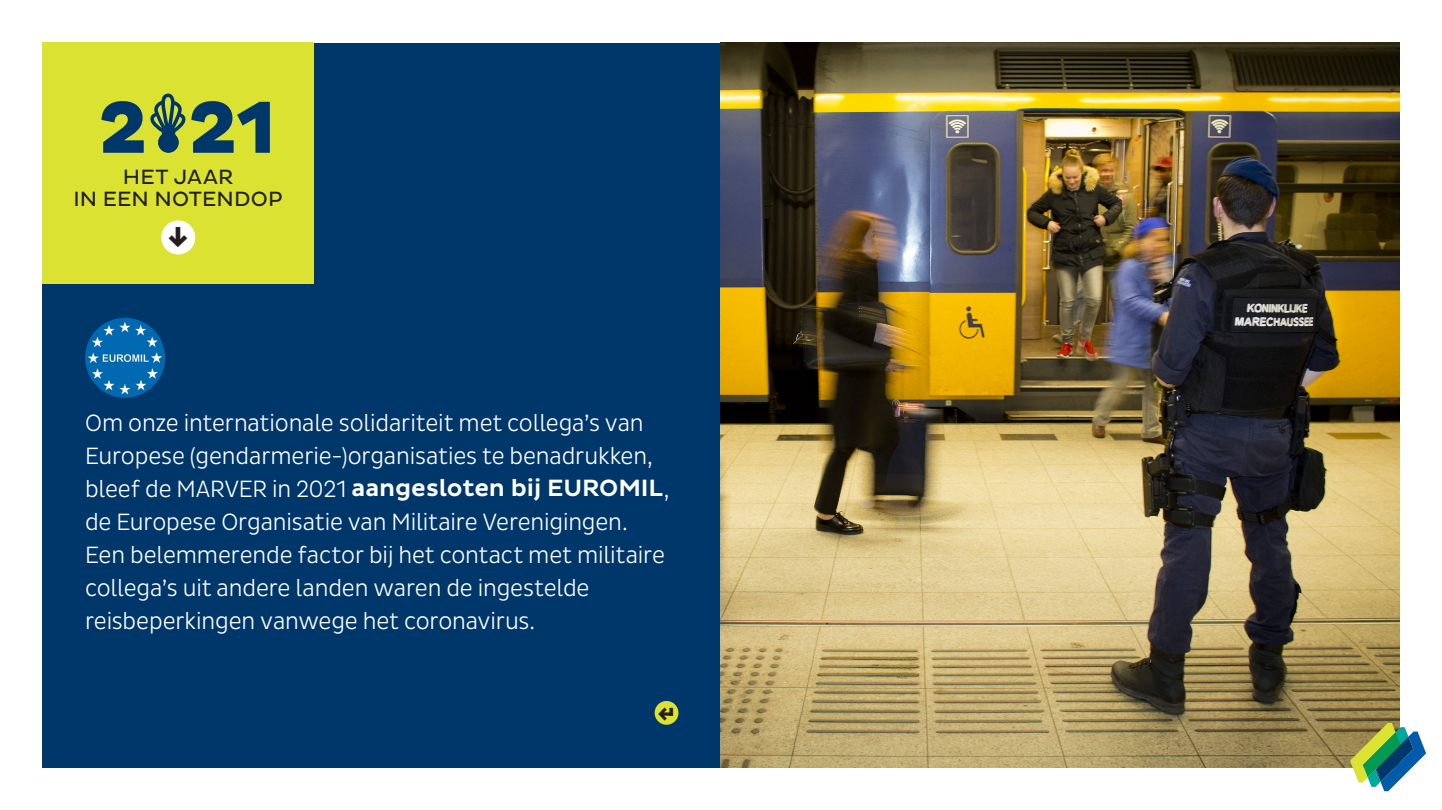
<style>
.page{position:relative;width:1442px;height:810px;background:#fff}
.page>*{position:absolute;margin:0;border:0;box-sizing:border-box;transform-origin:0 0}
.t1{font:800 75px "Pluto Sans";color:#00376b}
.t2{font:800 33.45px "Pluto Sans";color:#231f20}
.t3{font:300 24px/33px "Pluto Sans Cond";letter-spacing:-.005em;color:#fff}
.t4{font:800 23.4px "Pluto Sans";color:#231f20}
.t5{font:800 23.4px "Pluto Sans";color:#231f20;scale:.7 1}
.t6{font:21px "Pluto Sans";letter-spacing:.01em;color:#231f20}
.s1{font-family:"Pluto Sans";font-weight:500}
</style>
<div class="page">
<div style="left:43px;top:43px;width:678px;height:724px;background:#00376b"></div>
<img style="left:721px;top:43px;width:678px;height:724px">
<div style="left:654px;top:701px;width:24px;height:24px;background:#dce231;border-radius:50%"></div>
<svg style="left:1350px;top:723px;width:76px;height:68px"></svg>
<div style="left:43px;top:43px;width:271px;height:241px;background:#dce231"></div>
<svg style="left:150px;top:94px;width:36px;height:57px"></svg>
<div style="left:158px;top:132px;width:21px;height:21px;background:#00376b;border-radius:50%"></div>
<div style="left:161px;top:220px;width:34px;height:34px;background:#fff;border-radius:50%"></div>
<img style="left:85px;top:318px;width:80px;height:80px;border-radius:40px">
<p class="t1" style="left:99px;top:84px;width:179px">2 21</p>
<p class="t6" style="left:123px;top:165px;width:112px">HET JAAR</p>
<p class="t6" style="left:73px;top:187px;width:211px">IN EEN NOTENDOP</p>
<p class="t2" style="left:166px;top:217px;width:25px">↓</p>
<p class="t3" style="left:85px;top:407px;width:586px;line-height:32.2px">Om onze internationale solidariteit met collega’s van<br>Europese (gendarmerie-)organisaties te benadrukken, bleef de MARVER in 2021 <span class="s1">aangesloten bij EUROMIL</span>,</p>
<p class="t3" style="left:85px;top:506px;width:581px">de Europese Organisatie van Militaire Verenigingen.<br>Een belemmerende factor bij het contact met militaire collega’s uit andere landen waren de ingestelde reisbeperkingen vanwege het coronavirus.</p>
<p class="t5" style="left:657px;top:717px;width:16px;rotate:-90deg">−</p>
<p class="t4" style="left:657px;top:699px;width:18px">←</p>
</div>
